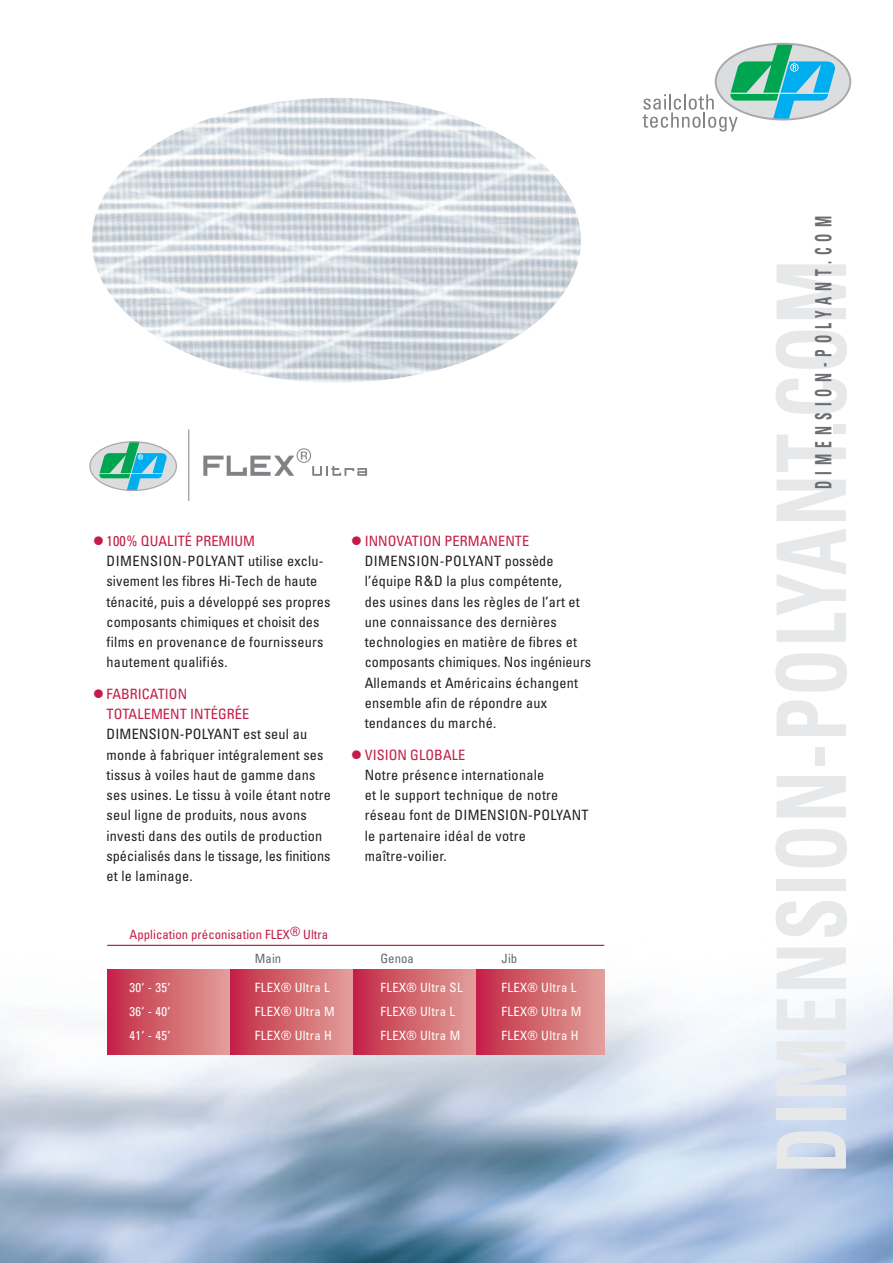
<style>
.page{position:relative;width:893px;height:1263px;background:#fff}
.page>*{position:absolute;margin:0;border:0;box-sizing:border-box;transform-origin:0 0}
.t1{font:700 condensed 96px "Univers";letter-spacing:.03em;color:#e7e8e9;scale:.8 1}
.t2{font:700 condensed 22.5px "Univers";letter-spacing:.45em;color:#6c6d70;scale:.6 1}
.t3{font:condensed 14.25px/20.2px "Univers";letter-spacing:.015em;color:#231f20}
.t4{font:condensed 14.25px/20.2px "Univers";letter-spacing:.005em;color:#c31c48}
.t5{font:condensed 12.75px "Univers";letter-spacing:.025em;color:#fff}
.t6{font:condensed 12.75px "Univers";letter-spacing:.005em;color:#c31c48}
.t7{font:condensed 12.75px "Univers";letter-spacing:.005em;color:#60696f}
.s1{font-size:28.5px;color:#c31c48}
.s2{color:#c31c48}
.s3{font-size:28.5px}
</style>
<div class="page">
<img style="left:92px;top:98px;width:489px;height:285px;border-radius:50%">
<img style="left:0;top:944px;width:893px;height:319px">
<div style="left:716px;top:44px;width:134px;height:75px;background:#dcdddf;border-radius:50%"></div>
<svg style="left:642px;top:44px;width:193px;height:88px"></svg>
<div style="left:715px;top:43px;width:136px;height:77px;border:2px solid #a8a9ad;border-radius:50%"></div>
<div style="left:90px;top:442px;width:86px;height:48px;background:#dcdddf;border-radius:50%"></div>
<svg style="left:99px;top:442px;width:68px;height:48px"></svg>
<div style="left:89px;top:441px;width:88px;height:50px;border:1px solid #a8a9ad;border-radius:50%"></div>
<hr style="left:188px;top:429px;width:1px;height:72px;background:#808285">
<svg style="left:203px;top:448px;width:164px;height:28px"></svg>
<div style="left:107px;top:921px;width:497px;height:61px;background:#fff"></div>
<div style="left:107px;top:969px;width:123px;height:85px;background:linear-gradient(to right,#c32745,#e2a299)"></div>
<div style="left:230px;top:969px;width:123px;height:85px;background:linear-gradient(to right,#c32745,#e2a299)"></div>
<div style="left:353px;top:969px;width:124px;height:85px;background:linear-gradient(to right,#c32645,#e2a299)"></div>
<div style="left:476px;top:969px;width:128px;height:85px;background:linear-gradient(to right,#c32645,#e1a299)"></div>
<hr style="left:107px;top:945px;width:497px;height:1px;background:#c31c48">
<p class="t3" style="left:107px;top:532px;width:225px;text-indent:-13px"><span class="s1">•</span> <span class="s2">100% QUALITÉ PREMIUM<br></span>DIMENSION-POLYANT utilise exclu&shy;sivement les fibres Hi-Tech de haute ténacité, puis a développé ses propres composants chimiques et choisit des films en provenance de fournisseurs hautement qualifiés.</p>
<p class="t4" style="left:107px;top:685px;width:144px;text-indent:-13px"><span class="s3">•</span> FABRICATION<br>TOTALEMENT INTÉGRÉE</p>
<p class="t3" style="left:107px;top:725px;width:226px">DIMENSION-POLYANT est seul au monde à fabriquer intégralement ses tissus à voiles haut de gamme dans ses usines. Le tissu à voile étant notre seul ligne de produits, nous avons investi dans des outils de production spécialisés dans le tissage, les finitions et le laminage.</p>
<p class="t3" style="left:365px;top:532px;width:228px;text-indent:-13px"><span class="s1">•</span> <span class="s2">INNOVATION PERMANENTE<br></span>DIMENSION-POLYANT possède l’équipe R&amp;D la plus compétente,<br>des usines dans les règles de l’art et une connaissance des dernières technologies en matière de fibres et composants chimiques. Nos ingénieurs<br>Allemands et Américains échangent ensemble afin de répondre aux tendances du marché.</p>
<p class="t3" style="left:365px;top:746px;width:226px;text-indent:-13px"><span class="s1">•</span> <span class="s2">VISION GLOBALE<br></span>Notre présence internationale<br>et le support technique de notre réseau font de DIMENSION-POLYANT le partenaire idéal de votre maître-voilier.</p>
<p class="t6" style="left:129px;top:930px;width:200px">Application préconisation FLEX® Ultra</p>
<p class="t7" style="left:255px;top:954px;width:28px">Main</p>
<p class="t7" style="left:380px;top:954px;width:35px">Genoa</p>
<p class="t7" style="left:502px;top:954px;width:17px">Jib</p>
<p class="t5" style="left:129px;top:982px;width:42px">30‘ - 35‘</p>
<p class="t5" style="left:255px;top:982px;width:76px">FLEX® Ultra L</p>
<p class="t5" style="left:380px;top:982px;width:84px">FLEX® Ultra SL</p>
<p class="t5" style="left:502px;top:982px;width:76px">FLEX® Ultra L</p>
<p class="t5" style="left:129px;top:1006px;width:42px">36‘ - 40‘</p>
<p class="t5" style="left:255px;top:1006px;width:81px">FLEX® Ultra M</p>
<p class="t5" style="left:380px;top:1006px;width:76px">FLEX® Ultra L</p>
<p class="t5" style="left:502px;top:1006px;width:81px">FLEX® Ultra M</p>
<p class="t5" style="left:129px;top:1030px;width:42px">41‘ - 45‘</p>
<p class="t5" style="left:255px;top:1030px;width:79px">FLEX® Ultra H</p>
<p class="t5" style="left:380px;top:1030px;width:81px">FLEX® Ultra M</p>
<p class="t5" style="left:502px;top:1030px;width:79px">FLEX® Ultra H</p>
<h2 class="t2" style="left:815px;top:489px;width:456px;rotate:-90deg">DIMENSION-POLYANT.COM</h2>
<h1 class="t1" style="left:777px;top:1174px;width:1144px;rotate:-90deg">DIMENSION-POLYANT.COM</h1>
</div>
